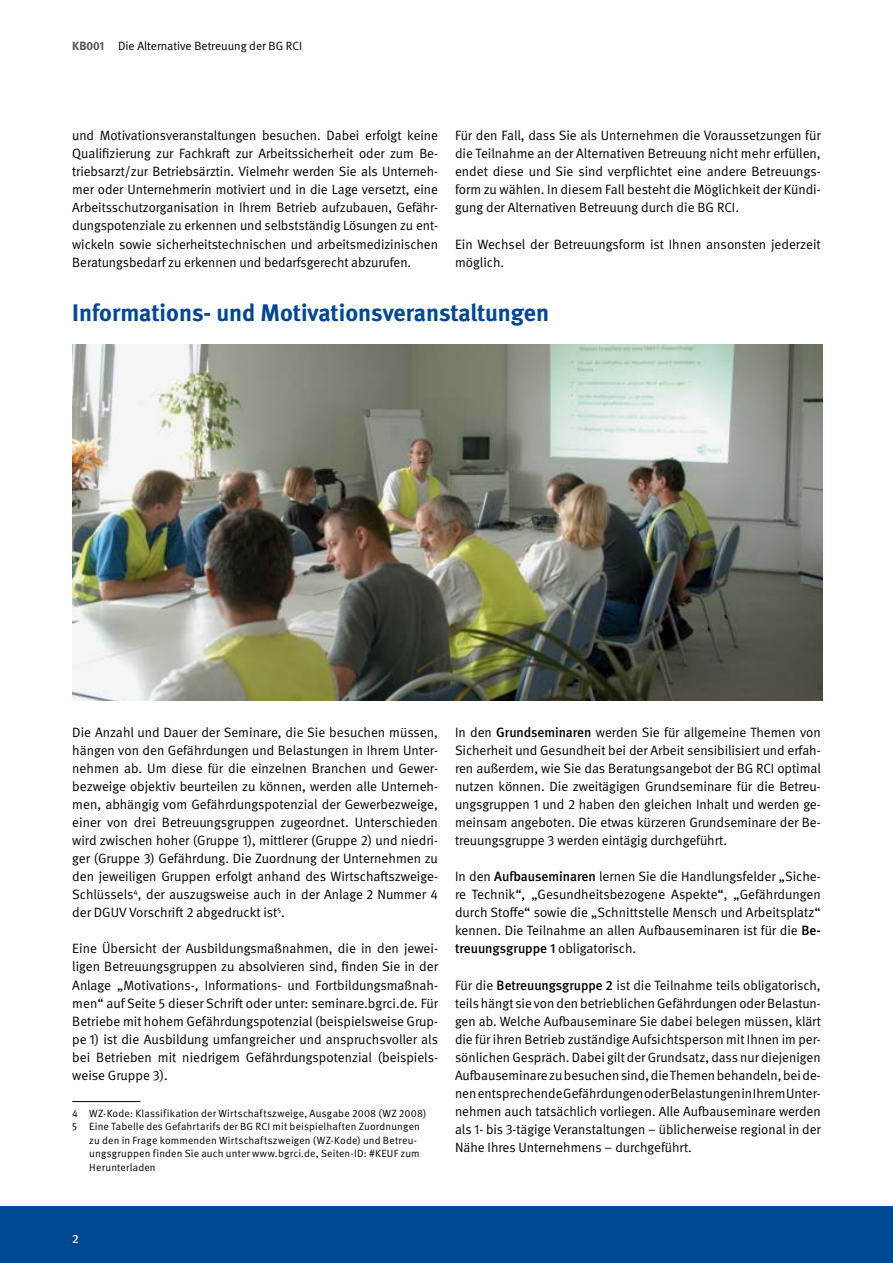
<style>
.page{position:relative;width:893px;height:1263px;background:#fff}
.page>*{position:absolute;margin:0;border:0;box-sizing:border-box;transform-origin:0 0}
._01_Überschriften_16pt_Überschrift{font:700 24px "DGUV Meta";color:#004893}
._02_Fließtext_Fließtext{font:13.5px/18px "DGUV Meta";color:#000;text-align:justify}
.t1{font:12px "DGUV Meta";color:#000}
.t2{font:500 12px "DGUV Meta";color:#fff}
._02_Fließtext_Fließtext-2{font:10.5px "DGUV Meta";letter-spacing:.015em;color:#000}
.s1{font-weight:700;color:#565655}
.s2{font-weight:500}
</style>
<div class="page">
<div style="left:0;top:1206px;width:893px;height:57px;background:#004893"></div>
<hr style="left:72px;top:1101px;width:68px;height:1px;background:#000">
<img style="left:72px;top:345px;width:750px;height:355px">
<p class="t1" style="left:72px;top:39px;width:231px"><span class="s1">KB001</span> Die Alternative Betreuung der BG RCI</p>
<p class="_02_Fließtext_Fließtext" style="left:72px;top:127px;width:367px">und Motivationsveranstaltungen besuchen. Dabei erfolgt keine Qualifizierung zur Fachkraft zur Arbeitssicherheit oder zum Be&shy;triebsarzt/zur Betriebsärztin. Vielmehr werden Sie als Unterneh&shy;mer oder Unternehmerin motiviert und in die Lage versetzt, eine Arbeitsschutzorganisation in Ihrem Betrieb aufzubauen, Gefähr&shy;dungspotenziale zu erkennen und selbstständig Lösungen zu ent&shy;wickeln sowie sicherheitstechnischen und arbeitsmedizinischen Beratungsbedarf zu erkennen und bedarfsgerecht abzurufen.</p>
<p class="_02_Fließtext_Fließtext" style="left:455px;top:127px;width:367px">Für den Fall, dass Sie als Unternehmen die Voraussetzungen für die Teilnahme an der Alternativen Betreuung nicht mehr erfüllen, endet diese und Sie sind verpflichtet eine andere Betreuungs&shy;form zu wählen. In diesem Fall besteht die Möglichkeit der Kündi&shy;gung der Alternativen Betreuung durch die BG RCI.</p>
<p class="_02_Fließtext_Fließtext" style="left:455px;top:235px;width:367px">Ein Wechsel der Betreuungsform ist Ihnen ansonsten jederzeit möglich.</p>
<h2 class="_01_Überschriften_16pt_Überschrift" style="left:72px;top:298px;width:478px">Informations- und Motivationsveranstaltungen</h2>
<p class="_02_Fließtext_Fließtext" style="left:72px;top:723px;width:367px">Die Anzahl und Dauer der Seminare, die Sie besuchen müssen, hängen von den Gefährdungen und Belastungen in Ihrem Unter&shy;nehmen ab. Um diese für die einzelnen Branchen und Gewer&shy;bezweige objektiv beurteilen zu können, werden alle Unterneh&shy;men, abhängig vom Gefährdungspotenzial der Gewerbezweige, einer von drei Betreuungsgruppen zugeordnet. Unterschieden wird zwischen hoher (Gruppe 1), mittlerer (Gruppe 2) und niedri&shy;ger (Gruppe 3) Gefährdung. Die Zuordnung der Unternehmen zu den jeweiligen Gruppen erfolgt anhand des Wirtschaftszweige-Schlüssels<sup>4</sup>, der auszugsweise auch in der Anlage 2 Nummer 4 der DGUV Vorschrift 2 abgedruckt ist<sup>5</sup>.</p>
<p class="_02_Fließtext_Fließtext" style="left:72px;top:940px;width:367px">Eine Übersicht der Ausbildungsmaßnahmen, die in den jewei&shy;ligen Betreuungsgruppen zu absolvieren sind, finden Sie in der Anlage „Motivations-, Informations- und Fortbildungsmaßnah&shy;men“ auf Seite 5 dieser Schrift oder unter: seminare.bgrci.de. Für Betriebe mit hohem Gefährdungspotenzial (beispielsweise Grup&shy;pe 1) ist die Ausbildung umfangreicher und anspruchsvoller als bei Betrieben mit niedrigem Gefährdungspotenzial (beispiels&shy;weise Gruppe 3).</p>
<p class="_02_Fließtext_Fließtext-2" style="left:72px;top:1107px;width:356px">4 WZ-Kode: Klassifikation der Wirtschaftszweige, Ausgabe 2008 (WZ 2008)</p>
<p class="_02_Fließtext_Fließtext-2" style="left:72px;top:1120px;width:349px">5 Eine Tabelle des Gefahrtarifs der BG RCI mit beispielhaften Zuordnungen</p>
<p class="_02_Fließtext_Fließtext-2" style="left:89px;top:1134px;width:329px">zu den in Frage kommenden Wirtschaftszweigen (WZ-Kode) und Betreu-</p>
<p class="_02_Fließtext_Fließtext-2" style="left:89px;top:1147px;width:332px">ungsgruppen finden Sie auch unter www.bgrci.de, Seiten-ID: #KEUF zum</p>
<p class="_02_Fließtext_Fließtext-2" style="left:89px;top:1161px;width:68px">Herunterladen</p>
<p class="_02_Fließtext_Fließtext" style="left:455px;top:723px;width:367px">In den <span class="s2">Grundseminaren</span> werden Sie für allgemeine Themen von Sicherheit und Gesundheit bei der Arbeit sensibilisiert und erfah&shy;ren außerdem, wie Sie das Beratungsangebot der BG RCI optimal nutzen können. Die zweitägigen Grundseminare für die Betreu&shy;ungsgruppen 1 und 2 haben den gleichen Inhalt und werden ge&shy;meinsam angeboten. Die etwas kürzeren Grundseminare der Be&shy;treuungsgruppe 3 werden eintägig durchgeführt.</p>
<p class="_02_Fließtext_Fließtext" style="left:455px;top:868px;width:367px">In den <span class="s2">Aufbauseminaren</span> lernen Sie die Handlungsfelder „Siche&shy;re Technik“, „Gesundheitsbezogene Aspekte“, „Gefährdungen durch Stoffe“ sowie die „Schnittstelle Mensch und Arbeitsplatz“ kennen. Die Teilnahme an allen Aufbauseminaren ist für die <span class="s2">Be&shy;treuungsgruppe 1</span> obligatorisch.</p>
<p class="_02_Fließtext_Fließtext" style="left:455px;top:976px;width:367px">Für die <span class="s2">Betreuungsgruppe 2</span> ist die Teilnahme teils obligatorisch, teils hängt sie von den betrieblichen Gefährdungen oder Belastun&shy;gen ab. Welche Aufbauseminare Sie dabei belegen müssen, klärt die für ihren Betrieb zuständige Aufsichtsperson mit Ihnen im per&shy;sönlichen Gespräch. Dabei gilt der Grundsatz, dass nur diejenigen Aufbauseminare zu besuchen sind, die Themen behandeln, bei de&shy;nen entsprechende Gefährdungen oder Belastungen in Ihrem Unter-</p>
<p class="_02_Fließtext_Fließtext" style="left:455px;top:1103px;width:367px">nehmen auch tatsächlich vorliegen. Alle Aufbauseminare werden als 1- bis 3-tägige Veranstaltungen – üblicherweise regional in der Nähe Ihres Unternehmens – durchgeführt.</p>
<p class="t2" style="left:72px;top:1231px;width:8px">2</p>
</div>
